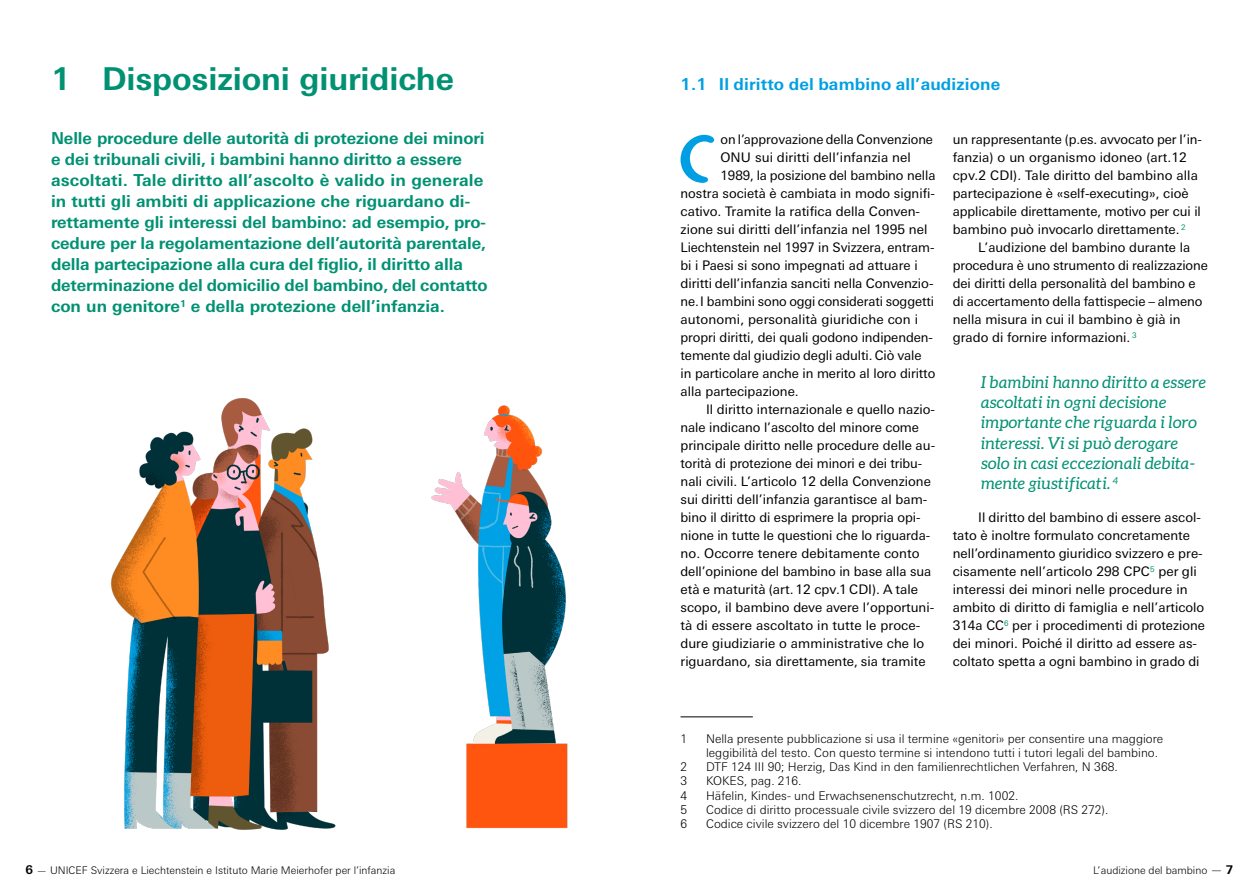
<style>
.page{position:relative;width:1259px;height:893px;background:#fff}
.page>*{position:absolute;margin:0;border:0;box-sizing:border-box;transform-origin:0 0}
.t1{font:700 63.45px "Duffy Script";color:#009fe3}
.t2{font:700 31.5px "Univers Next Pro";letter-spacing:-.005em;color:#009173}
.t3{font:700 16.5px/21px "Univers Next Pro";letter-spacing:-.005em;color:#009173}
.t4{font:italic 16.5px/20.2px "Aleo";letter-spacing:.01em;color:#009173}
.t5{font:700 16.5px "Univers Next Pro";letter-spacing:.01em;color:#009fe3}
.t6{font:13.2px/18px "Univers Next Pro";color:#000}
.t7{font:300 12px/14.2px "Univers Next Pro";color:#000}
.t8{font:300 10.5px "Univers Next Pro";color:#000}
.s1{font-size:13.05px}
.s2{font-weight:700;font-size:12px}
.s3{font-size:12px}
</style>
<div class="page">
<hr style="left:680px;top:717px;width:73px;height:1px;background:#000">
<img style="left:111px;top:398px;width:457px;height:432px">
<h2 class="t2" style="left:51px;top:60px;width:404px">1 Disposizioni giuridiche</h2>
<p class="t3" style="left:51px;top:128px;width:438px">Nelle procedure delle autorità di protezione dei minori e dei tribunali civili, i bambini hanno diritto a essere ascoltati. Tale diritto all’ascolto è valido in generale in tutti gli ambiti di applicazione che riguardano di&shy;rettamente gli interessi del bambino: ad esempio, pro&shy;cedure per la regolamentazione dell’autorità parentale, della partecipazione alla cura del figlio, il diritto alla determinazione del domicilio del bambino, del contatto con un genitore<sup>1</sup> e della protezione dell’infanzia.</p>
<p class="t5" style="left:680px;top:74px;width:321px">1.1 Il diritto del bambino all’audizione</p>
<h1 class="t1" style="left:678px;top:118px;width:38px">C</h1>
<p class="t6" style="left:720px;top:130px;width:214px">on l’approvazione della Convenzione</p>
<p class="t6" style="left:720px;top:148px;width:192px">ONU sui diritti dell’infanzia nel</p>
<p class="t6" style="left:720px;top:166px;width:216px"><span class="s1">1989,</span> la posizione del bambino nella</p>
<p class="t6" style="left:680px;top:184px;width:256px">nostra società è cambiata in modo signifi-</p>
<p class="t6" style="left:680px;top:202px;width:241px">cativo. Tramite la ratifica della Conven-</p>
<p class="t6" style="left:680px;top:220px;width:248px">zione sui diritti dell’infanzia nel 1995 nel</p>
<p class="t6" style="left:680px;top:238px;width:255px">Liechtenstein nel 1997 in Svizzera, entram-</p>
<p class="t6" style="left:680px;top:256px;width:239px">bi i Paesi si sono impegnati ad attuare i</p>
<p class="t6" style="left:680px;top:274px;width:254px">diritti dell’infanzia sanciti nella Convenzio-</p>
<p class="t6" style="left:680px;top:292px;width:255px">ne. I bambini sono oggi considerati soggetti</p>
<p class="t6" style="left:680px;top:310px;width:239px">autonomi, personalità giuridiche con i</p>
<p class="t6" style="left:680px;top:328px;width:254px">propri diritti, dei quali godono indipenden-</p>
<p class="t6" style="left:680px;top:346px;width:243px">temente dal giudizio degli adulti. Ciò vale</p>
<p class="t6" style="left:680px;top:364px;width:256px">in particolare anche in merito al loro diritto</p>
<p class="t6" style="left:680px;top:382px;width:120px">alla partecipazione.</p>
<p class="t6" style="left:706px;top:400px;width:230px">Il diritto internazionale e quello nazio-</p>
<p class="t6" style="left:680px;top:418px;width:240px">nale indicano l’ascolto del minore come</p>
<p class="t6" style="left:680px;top:436px;width:256px">principale diritto nelle procedure delle au-</p>
<p class="t6" style="left:680px;top:454px;width:243px">torità di protezione dei minori e dei tribu-</p>
<p class="t6" style="left:680px;top:472px;width:252px">nali civili. L’articolo 12 della Convenzione</p>
<p class="t6" style="left:680px;top:490px;width:248px">sui diritti dell’infanzia garantisce al bam-</p>
<p class="t6" style="left:680px;top:508px;width:241px">bino il diritto di esprimere la propria opi-</p>
<p class="t6" style="left:680px;top:526px;width:251px">nione in tutte le questioni che lo riguarda-</p>
<p class="t6" style="left:680px;top:544px;width:241px">no. Occorre tenere debitamente conto</p>
<p class="t6" style="left:680px;top:562px;width:252px">dell’opinione del bambino in base alla sua</p>
<p class="t6" style="left:680px;top:580px;width:239px">età e maturità (art. 12 cpv.1 CDI). A tale</p>
<p class="t6" style="left:680px;top:598px;width:255px">scopo, il bambino deve avere l’opportuni-</p>
<p class="t6" style="left:680px;top:616px;width:241px">tà di essere ascoltato in tutte le proce-</p>
<p class="t6" style="left:680px;top:634px;width:245px">dure giudiziarie o amministrative che lo</p>
<p class="t6" style="left:680px;top:652px;width:247px">riguardano, sia direttamente, sia tramite</p>
<p class="t6" style="left:952px;top:130px;width:251px">un rappresentante (p.es. avvocato per l’in&shy;fanzia) o un organismo idoneo (art.12 cpv.2 CDI). Tale diritto del bambino alla partecipazione è «self-executing», cioè applicabile direttamente, motivo per cui il bambino può invocarlo direttamente. <sup>2</sup></p>
<p class="t6" style="left:952px;top:238px;width:257px;text-indent:26px">L’audizione del bambino durante la procedura è uno strumento di realizzazione dei diritti della personalità del bambino e di accertamento della fattispecie – almeno nella misura in cui il bambino è già in grado di fornire informazioni. <sup>3</sup></p>
<p class="t4" style="left:981px;top:372px;width:226px">I bambini hanno diritto a essere ascoltati in ogni decisione importante che riguarda i loro interessi. Vi si può derogare solo in casi eccezionali debita&shy;mente giustificati. <sup>4</sup></p>
<p class="t6" style="left:952px;top:508px;width:254px;text-indent:26px">Il diritto del bambino di essere ascol&shy;tato è inoltre formulato concretamente nell’ordinamento giuridico svizzero e pre&shy;cisamente nell’articolo 298 CPC<sup>5</sup> per gli interessi dei minori nelle procedure in ambito di diritto di famiglia e nell’articolo 314a CC<sup>6</sup> per i procedimenti di protezione dei minori. Poiché il diritto ad essere as&shy;coltato spetta a ogni bambino in grado di</p>
<p class="t7" style="left:680px;top:731px;width:8px">1</p>
<p class="t7" style="left:706px;top:731px;width:459px">Nella presente pubblicazione si usa il termine «genitori» per consentire una maggiore leggibilità del testo. Con questo termine si intendono tutti i tutori legali del bambino.</p>
<p class="t7" style="left:680px;top:760px;width:8px">2</p>
<p class="t7" style="left:706px;top:760px;width:413px">DTF 124 III 90; Herzig, Das Kind in den familienrechtlichen Verfahren, N 368.</p>
<p class="t7" style="left:680px;top:774px;width:8px">3</p>
<p class="t7" style="left:706px;top:774px;width:97px">KOKES, pag. 216.</p>
<p class="t7" style="left:680px;top:788px;width:8px">4</p>
<p class="t7" style="left:706px;top:788px;width:314px">Häfelin, Kindes- und Erwachsenenschutzrecht, n.m. 1002.</p>
<p class="t7" style="left:680px;top:802px;width:8px">5</p>
<p class="t7" style="left:706px;top:802px;width:404px">Codice di diritto processuale civile svizzero del 19 dicembre 2008 (RS 272).</p>
<p class="t7" style="left:680px;top:817px;width:8px">6</p>
<p class="t7" style="left:706px;top:817px;width:288px">Codice civile svizzero del 10 dicembre 1907 (RS 210).</p>
<p class="t8" style="left:26px;top:864px;width:371px"><span class="s2">6</span> — UNICEF Svizzera e Liechtenstein e Istituto Marie Meierhofer per l’infanzia</p>
<p class="t8" style="left:1093px;top:864px;width:142px">L’audizione del bambino <span class="s3">—</span> <span class="s2">7</span></p>
</div>
